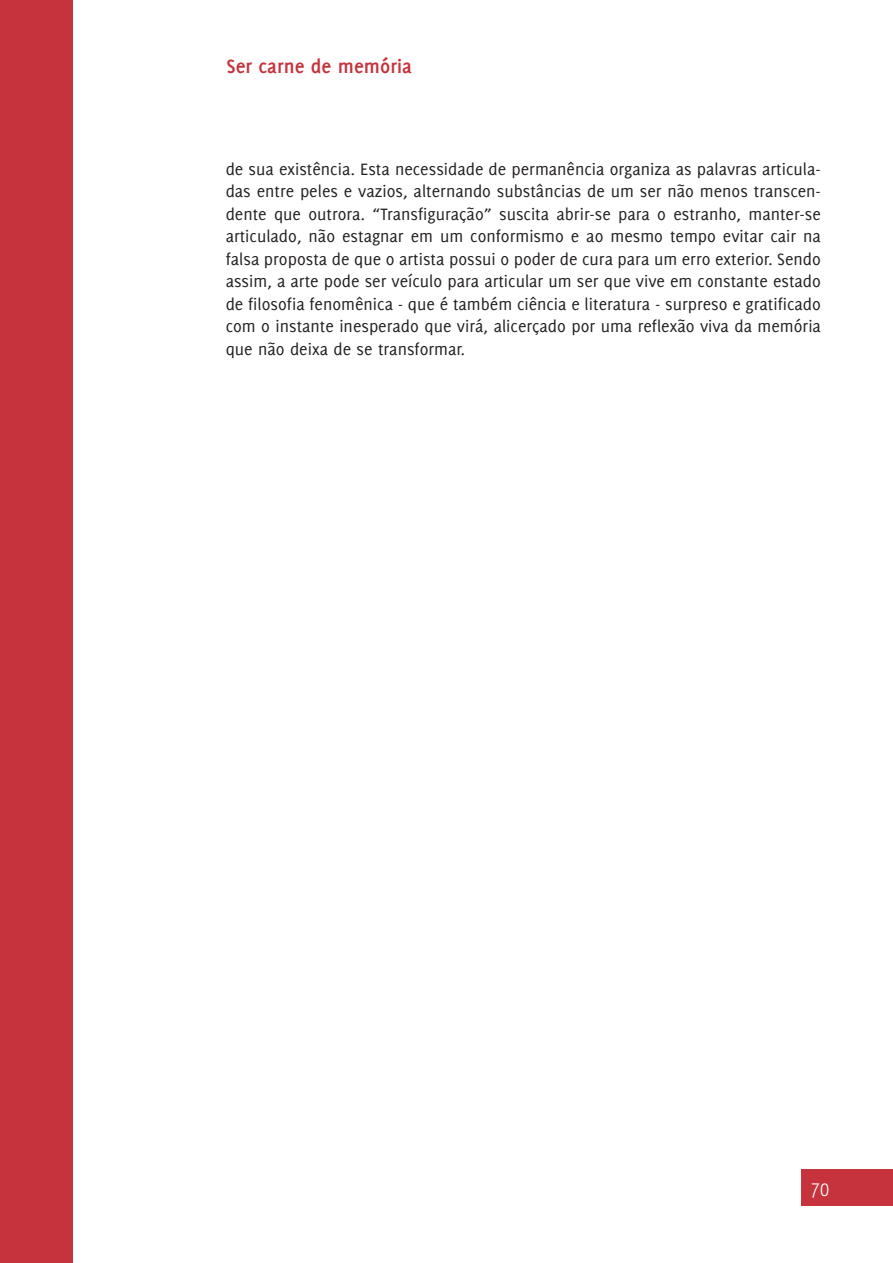
<style>
.page{position:relative;width:893px;height:1263px;background:#fff}
.page>*{position:absolute;margin:0;border:0;box-sizing:border-box;transform-origin:0 0}
.t1{font:700 21px "Delicious";color:#c6333d}
.t2{font:300 21px "Yanone Kaffeesatz";color:#fff}
.t3{font:18px/22.5px "Delicious";color:#231f20;text-align:justify}
</style>
<div class="page">
<div style="left:0;top:0;width:72px;height:1263px;background:#c6333d"></div>
<div style="left:802px;top:1170px;width:91px;height:36px;background:#c6333d"></div>
<p class="t1" style="left:227px;top:54px;width:187px">Ser carne de memória</p>
<p class="t3" style="left:226px;top:157px;width:597px">de sua existência. Esta necessidade de permanência organiza as palavras articula&shy;das entre peles e vazios, alternando substâncias de um ser não menos transcen&shy;dente que outrora. “Transfiguração” suscita abrir-se para o estranho, manter-se articulado, não estagnar em um conformismo e ao mesmo tempo evitar cair na falsa proposta de que o artista possui o poder de cura para um erro exterior. Sendo assim, a arte pode ser veículo para articular um ser que vive em constante estado de filosofia fenomênica - que é também ciência e literatura - surpreso e gratificado com o instante inesperado que virá, alicerçado por uma reflexão viva da memória que não deixa de se transformar.</p>
<p class="t2" style="left:811px;top:1176px;width:20px">70</p>
</div>
